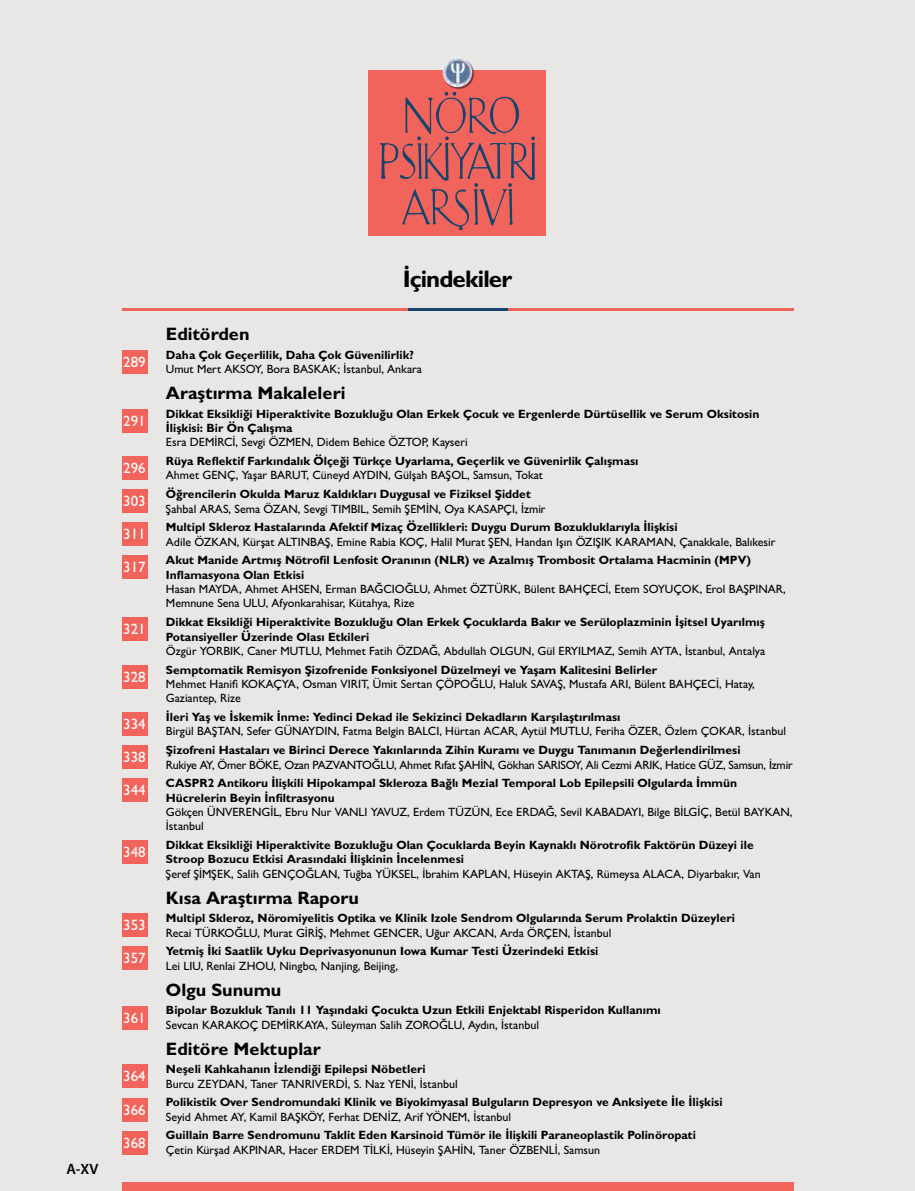
<style>
.page{position:relative;width:915px;height:1191px;background:#fff}
.page>*{position:absolute;margin:0;border:0;box-sizing:border-box;transform-origin:0 0}
.t1{font:700 24px "Gill Sans MT Pro";letter-spacing:-.04em;color:#000}
.t2{font:700 18px "Gill Sans MT Pro";color:#000}
.t3{font:500 15px/32.7px "Gill Sans MT Pro";color:#fff}
.t4{font:600 15px "Myriad Pro";color:#000}
.t5{font:700 12px/14.4px "Gill Sans MT Pro";color:#000}
.t6{font:500 12px/14.4px "Gill Sans MT Pro";color:#000}
.t7{font:500 12px "Gill Sans MT Pro";letter-spacing:-.02em;color:#000}
</style>
<div class="page">
<div style="left:0;top:0;width:914px;height:1191px;background:#e8e7e5"></div>
<div style="left:369px;top:70px;width:177px;height:166px;background:#f1645c"></div>
<svg style="left:379px;top:92px;width:156px;height:138px"></svg>
<div style="left:443px;top:58px;width:31px;height:32px;background:#000;opacity:.5"></div>
<img style="left:442px;top:57px;width:30px;height:30px;border-radius:15px">
<div style="left:122px;top:1182px;width:670px;height:9px;background:#f1645c"></div>
<hr style="left:122px;top:308px;width:670px;height:3px;background:#f1645c">
<hr style="left:407px;top:308px;width:100px;height:3px;background:#154770">
<div style="left:122px;top:409px;width:25px;height:23px;background:#f1645c"></div>
<div style="left:122px;top:350px;width:25px;height:23px;background:#f1645c"></div>
<div style="left:122px;top:456px;width:25px;height:23px;background:#f1645c"></div>
<div style="left:122px;top:489px;width:25px;height:24px;background:#f1645c"></div>
<div style="left:122px;top:522px;width:25px;height:23px;background:#f1645c"></div>
<div style="left:122px;top:555px;width:25px;height:23px;background:#f1645c"></div>
<div style="left:122px;top:617px;width:25px;height:23px;background:#f1645c"></div>
<div style="left:122px;top:665px;width:25px;height:23px;background:#f1645c"></div>
<div style="left:122px;top:712px;width:25px;height:23px;background:#f1645c"></div>
<div style="left:122px;top:745px;width:25px;height:24px;background:#f1645c"></div>
<div style="left:122px;top:778px;width:25px;height:23px;background:#f1645c"></div>
<div style="left:122px;top:840px;width:25px;height:23px;background:#f1645c"></div>
<div style="left:122px;top:913px;width:25px;height:23px;background:#f1645c"></div>
<div style="left:122px;top:946px;width:25px;height:23px;background:#f1645c"></div>
<div style="left:122px;top:1006px;width:25px;height:23px;background:#f1645c"></div>
<div style="left:122px;top:1064px;width:25px;height:23px;background:#f1645c"></div>
<div style="left:122px;top:1098px;width:25px;height:23px;background:#f1645c"></div>
<div style="left:122px;top:1131px;width:25px;height:23px;background:#f1645c"></div>
<p class="t4" style="left:66px;top:1159px;width:33px">A-XV</p>
<p class="t3" style="left:123px;top:345px;width:24px">289</p>
<p class="t3" style="left:123px;top:404px;width:24px">291</p>
<p class="t3" style="left:123px;top:451px;width:24px">296</p>
<p class="t3" style="left:123px;top:485px;width:24px">303<br>311</p>
<p class="t3" style="left:123px;top:550px;width:24px">317</p>
<p class="t3" style="left:123px;top:612px;width:24px">321</p>
<p class="t3" style="left:123px;top:660px;width:24px">328</p>
<p class="t3" style="left:123px;top:707px;width:24px">334</p>
<p class="t3" style="left:123px;top:741px;width:24px">338<br>344</p>
<p class="t3" style="left:123px;top:835px;width:24px">348</p>
<p class="t3" style="left:123px;top:908px;width:24px">353<br>357</p>
<p class="t3" style="left:123px;top:1001px;width:24px">361</p>
<p class="t3" style="left:123px;top:1059px;width:24px">364</p>
<p class="t3" style="left:123px;top:1093px;width:24px">366<br>368</p>
<h1 class="t1" style="left:402px;top:264px;width:111px">İçindekiler</h1>
<h2 class="t2" style="left:166px;top:323px;width:85px">Editörden</h2>
<p class="t5" style="left:166px;top:347px;width:249px">Daha Çok Geçerlilik, Daha Çok Güvenilirlik?</p>
<p class="t6" style="left:166px;top:362px;width:257px">Umut Mert AKSOY, Bora BASKAK; İstanbul, Ankara</p>
<h2 class="t2" style="left:166px;top:382px;width:181px">Araştırma Makaleleri</h2>
<p class="t5" style="left:166px;top:406px;width:595px">Dikkat Eksikliği Hiperaktivite Bozukluğu Olan Erkek Çocuk ve Ergenlerde Dürtüsellik ve Serum Oksitosin<br>İlişkisi: Bir Ön Çalışma</p>
<p class="t6" style="left:166px;top:435px;width:303px">Esra DEMİRCİ, Sevgi ÖZMEN, Didem Behice ÖZTOP, Kayseri</p>
<p class="t5" style="left:166px;top:453px;width:474px">Rüya Reflektif Farkındalık Ölçeği Türkçe Uyarlama, Geçerlik ve Güvenirlik Çalışması</p>
<p class="t6" style="left:166px;top:468px;width:378px">Ahmet GENÇ, Yaşar BARUT, Cüneyd AYDIN, Gülşah BAŞOL, Samsun, Tokat</p>
<p class="t5" style="left:166px;top:486px;width:366px">Öğrencilerin Okulda Maruz Kaldıkları Duygusal ve Fiziksel Şiddet</p>
<p class="t6" style="left:166px;top:501px;width:381px">Şahbal ARAS, Sema ÖZAN, Sevgi TIMBIL, Semih ŞEMİN, Oya KASAPÇI, İzmir</p>
<p class="t5" style="left:166px;top:520px;width:513px">Multipl Skleroz Hastalarında Afektif Mizaç Özellikleri: Duygu Durum Bozukluklarıyla İlişkisi</p>
<p class="t6" style="left:166px;top:534px;width:611px">Adile ÖZKAN, Kürşat ALTINBAŞ, Emine Rabia KOÇ, Halil Murat ŞEN, Handan Işın ÖZIŞIK KARAMAN, Çanakkale, Balıkesir</p>
<p class="t5" style="left:166px;top:553px;width:586px">Akut Manide Artmış Nötrofil Lenfosit Oranının (NLR) ve Azalmış Trombosit Ortalama Hacminin (MPV)<br>Inflamasyona Olan Etkisi</p>
<p class="t6" style="left:166px;top:582px;width:621px">Hasan MAYDA, Ahmet AHSEN, Erman BAĞCIOĞLU, Ahmet ÖZTÜRK, Bülent BAHÇECİ, Etem SOYUÇOK, Erol BAŞPINAR,<br>Memnune Sena ULU, Afyonkarahisar, Kütahya, Rize</p>
<p class="t5" style="left:166px;top:614px;width:600px">Dikkat Eksikliği Hiperaktivite Bozukluğu Olan Erkek Çocuklarda Bakır ve Serüloplazminin İşitsel Uyarılmış<br>Potansiyeller Üzerinde Olası Etkileri</p>
<p class="t6" style="left:166px;top:643px;width:600px">Özgür YORBIK, Caner MUTLU, Mehmet Fatih ÖZDAĞ, Abdullah OLGUN, Gül ERYILMAZ, Semih AYTA, İstanbul, Antalya</p>
<p class="t5" style="left:166px;top:662px;width:492px">Semptomatik Remisyon Şizofrenide Fonksiyonel Düzelmeyi ve Yaşam Kalitesini Belirler</p>
<p class="t6" style="left:166px;top:676px;width:590px">Mehmet Hanifi KOKAÇYA, Osman VIRIT, Ümit Sertan ÇÖPOĞLU, Haluk SAVAŞ, Mustafa ARI, Bülent BAHÇECİ, Hatay,<br>Gaziantep, Rize</p>
<p class="t5" style="left:166px;top:709px;width:456px">İleri Yaş ve İskemik İnme: Yedinci Dekad ile Sekizinci Dekadların Karşılaştırılması</p>
<p class="t6" style="left:166px;top:724px;width:621px">Birgül BAŞTAN, Sefer GÜNAYDIN, Fatma Belgin BALCI, Hürtan ACAR, Aytül MUTLU, Feriha ÖZER, Özlem ÇOKAR, İstanbul</p>
<p class="t5" style="left:166px;top:742px;width:576px">Şizofreni Hastaları ve Birinci Derece Yakınlarında Zihin Kuramı ve Duygu Tanımanın Değerlendirilmesi</p>
<p class="t7" style="left:166px;top:757px;width:628px">Rukiye AY, Ömer BÖKE, Ozan PAZVANTOĞLU, Ahmet Rıfat ŞAHİN, Gökhan SARISOY, Ali Cezmi ARIK, Hatice GÜZ, Samsun, İzmir</p>
<p class="t5" style="left:166px;top:775px;width:572px">CASPR2 Antikoru İlişkili Hipokampal Skleroza Bağlı Mezial Temporal Lob Epilepsili Olgularda İmmün<br>Hücrelerin Beyin İnfiltrasyonu</p>
<p class="t6" style="left:166px;top:804px;width:628px">Gökçen ÜNVERENGİL, Ebru Nur VANLI YAVUZ, Erdem TÜZÜN, Ece ERDAĞ, Sevil KABADAYI, Bilge BİLGİÇ, Betül BAYKAN,<br>İstanbul</p>
<p class="t5" style="left:166px;top:837px;width:589px">Dikkat Eksikliği Hiperaktivite Bozukluğu Olan Çocuklarda Beyin Kaynaklı Nörotrofik Faktörün Düzeyi ile<br>Stroop Bozucu Etkisi Arasındaki İlişkinin İncelenmesi</p>
<p class="t6" style="left:166px;top:866px;width:596px">Şeref ŞİMŞEK, Salih GENÇOĞLAN, Tuğba YÜKSEL, İbrahim KAPLAN, Hüseyin AKTAŞ, Rümeysa ALACA, Diyarbakır, Van</p>
<h2 class="t2" style="left:166px;top:886px;width:194px">Kısa Araştırma Raporu</h2>
<p class="t5" style="left:166px;top:911px;width:570px">Multipl Skleroz, Nöromiyelitis Optika ve Klinik Izole Sendrom Olgularında Serum Prolaktin Düzeyleri</p>
<p class="t6" style="left:166px;top:925px;width:447px">Recai TÜRKOĞLU, Murat GİRİŞ, Mehmet GENCER, Uğur AKCAN, Arda ÖRÇEN, İstanbul</p>
<p class="t5" style="left:166px;top:944px;width:433px">Yetmiş İki Saatlik Uyku Deprivasyonunun Iowa Kumar Testi Üzerindeki Etkisi</p>
<p class="t6" style="left:166px;top:958px;width:233px">Lei LIU, Renlai ZHOU, Ningbo, Nanjing, Beijing,</p>
<h2 class="t2" style="left:166px;top:978px;width:117px">Olgu Sunumu</h2>
<p class="t5" style="left:166px;top:1003px;width:496px">Bipolar Bozukluk Tanılı 11 Yaşındaki Çocukta Uzun Etkili Enjektabl Risperidon Kullanımı</p>
<p class="t6" style="left:166px;top:1017px;width:374px">Sevcan KARAKOÇ DEMİRKAYA, Süleyman Salih ZOROĞLU, Aydın, İstanbul</p>
<h2 class="t2" style="left:166px;top:1037px;width:156px">Editöre Mektuplar</h2>
<p class="t5" style="left:166px;top:1061px;width:261px">Neşeli Kahkahanın İzlendiği Epilepsi Nöbetleri</p>
<p class="t6" style="left:166px;top:1076px;width:293px">Burcu ZEYDAN, Taner TANRIVERDİ, S. Naz YENİ, İstanbul</p>
<p class="t5" style="left:166px;top:1094px;width:558px">Polikistik Over Sendromundaki Klinik ve Biyokimyasal Bulguların Depresyon ve Anksiyete İle İlişkisi</p>
<p class="t6" style="left:166px;top:1109px;width:346px">Seyid Ahmet AY, Kamil BAŞKÖY, Ferhat DENİZ, Arif YÖNEM, İstanbul</p>
<p class="t5" style="left:166px;top:1128px;width:531px">Guillain Barre Sendromunu Taklit Eden Karsinoid Tümör ile İlişkili Paraneoplastik Polinöropati</p>
<p class="t6" style="left:166px;top:1142px;width:435px">Çetin Kürşad AKPINAR, Hacer ERDEM TİLKİ, Hüseyin ŞAHİN, Taner ÖZBENLİ, Samsun</p>
</div>
